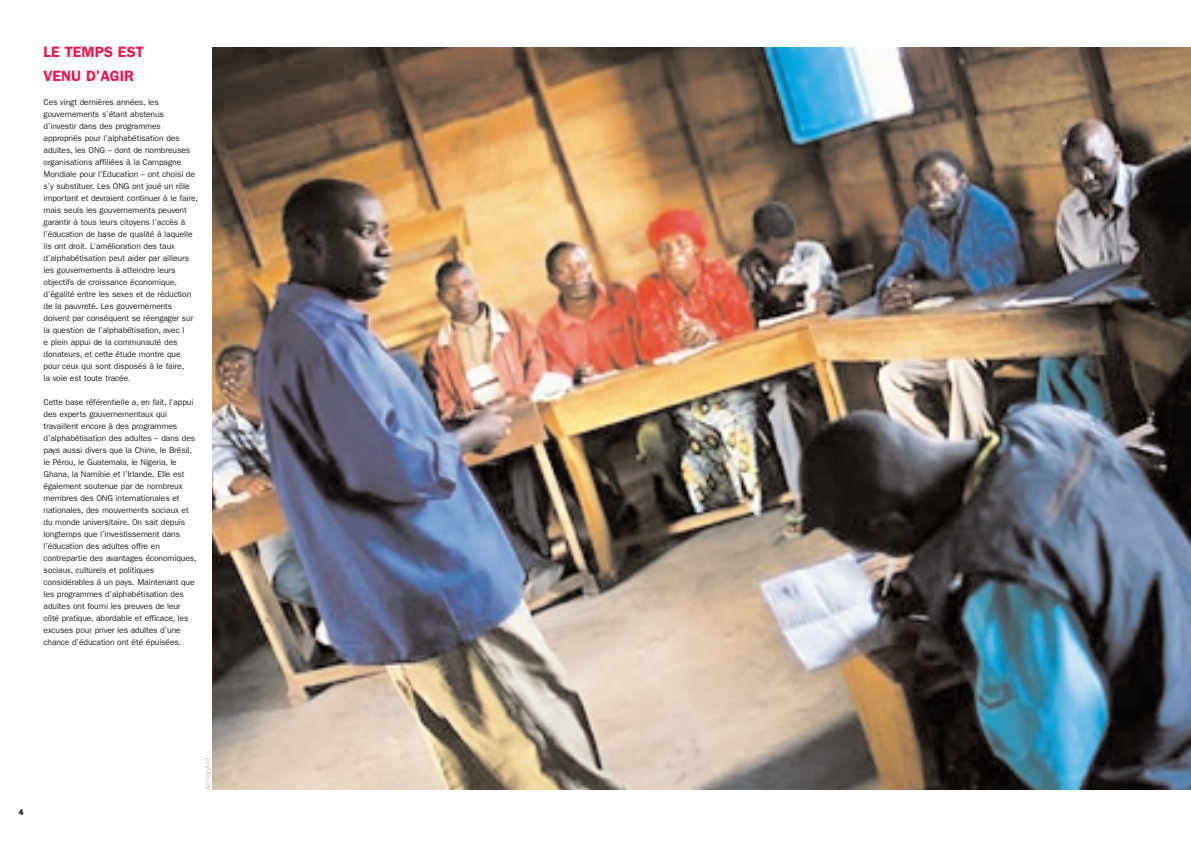
<style>
.page{position:relative;width:1191px;height:842px;background:#fff}
.page>*{position:absolute;margin:0;border:0;box-sizing:border-box;transform-origin:0 0}
.t1{font:600 15px/24px "Franklin Gothic";color:#ed154e}
.t2{font:8.5px/12px "Franklin Gothic";letter-spacing:-.01em;color:#231f20}
.t3{font:8px "Franklin Gothic";color:#c9c3ba}
.t4{font:800 8px "Franklin Gothic";color:#231f20}
</style>
<div class="page">
<img style="left:213px;top:47px;width:978px;height:742px">
<h1 class="t1" style="left:44px;top:41px;width:102px">LE TEMPS EST<br>VENU D’AGIR</h1>
<p class="t2" style="left:44px;top:97px;width:156px">Ces vingt dernières années, les gouvernements s’étant abstenus d’investir dans des programmes appropriés pour l’alphabétisation des adultes, les ONG – dont de nombreuses organisations affiliées à la Campagne Mondiale pour l’Education – ont choisi de s’y substituer. Les ONG ont joué un rôle important et devraient continuer à le faire, mais seuls les gouvernements peuvent garantir à tous leurs citoyens l’accès à l’éducation de base de qualité à laquelle ils ont droit. L’amélioration des taux d’alphabétisation peut aider par ailleurs les gouvernements à atteindre leurs objectifs de croissance économique, d’égalité entre les sexes et de réduction de la pauvreté. Les gouvernements doivent par conséquent se réengager sur la question de l’alphabétisation, avec l<br>e plein appui de la communauté des donateurs, et cette étude montre que pour ceux qui sont disposés à le faire,<br>la voie est toute tracée.</p>
<p class="t2" style="left:44px;top:397px;width:155px">Cette base référentielle a, en fait, l’appui des experts gouvernementaux qui travaillent encore à des programmes d’alphabétisation des adultes – dans des pays aussi divers que la Chine, le Brésil, le Pérou, le Guatemala, le Nigeria, le Ghana, la Namibie et l’Irlande. Elle est également soutenue par de nombreux membres des ONG internationales et nationales, des mouvements sociaux et du monde universitaire. On sait depuis longtemps que l’investissement dans l’éducation des adultes offre en contrepartie des avantages économiques, sociaux, culturels et politiques considérables à un pays. Maintenant que les programmes d’alphabétisation des adultes ont fourni les preuves de leur côté pratique, abordable et efficace, les excuses pour priver les adultes d’une chance d’éducation ont été épuisées.</p>
<p class="t4" style="left:19px;top:809px;width:6px">4</p>
<p class="t3" style="left:205px;top:790px;width:34px;rotate:-90deg">ActionAid</p>
</div>
